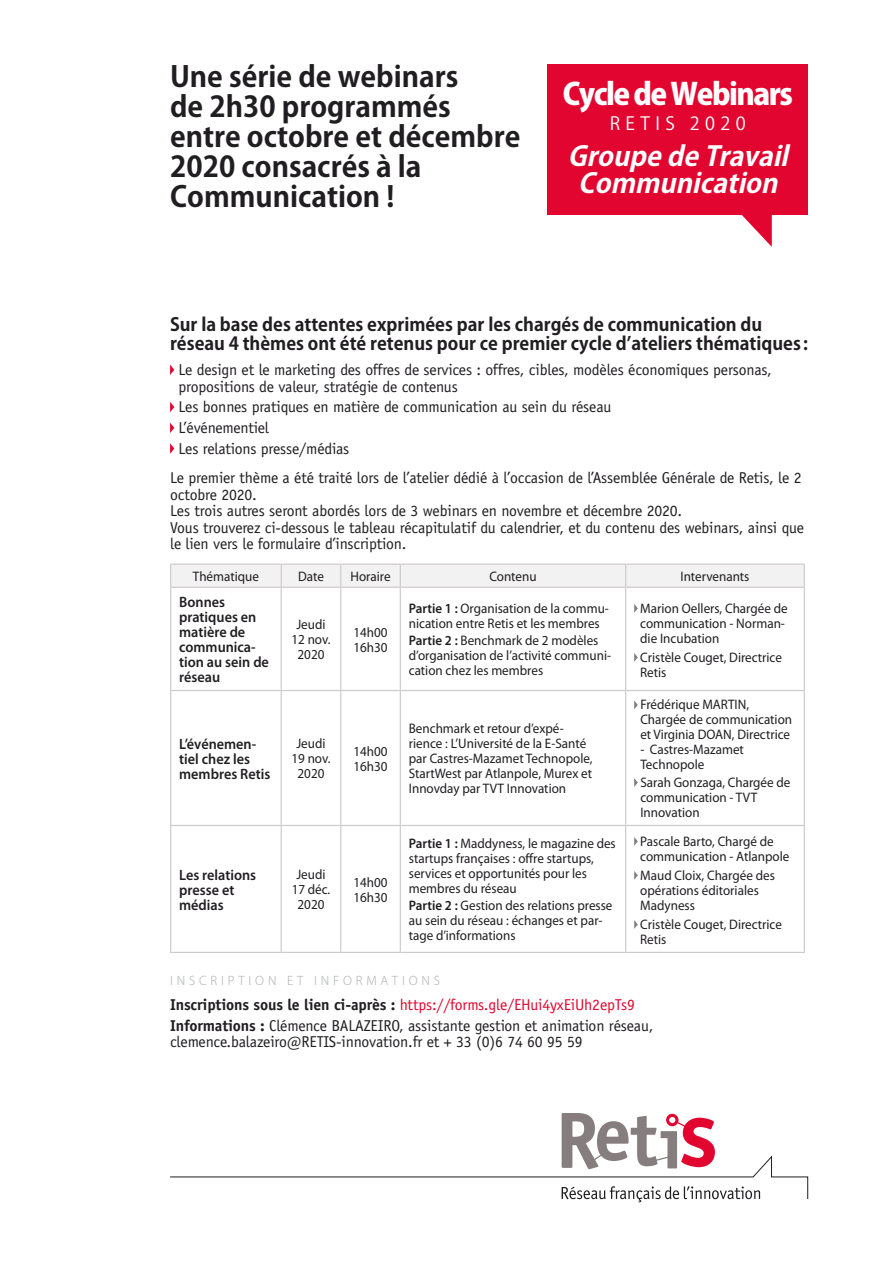
<style>
.page{position:relative;width:893px;height:1263px;background:#fff}
.page>*{position:absolute;margin:0;border:0;box-sizing:border-box;transform-origin:0 0}
.Titre_N2{font:800 30px "Koz Go Pro";letter-spacing:-.05em;color:#fff}
.Titre_N4{font:700 28.5px/30px "Koz Go Pro";color:#211e22}
.Titre_N2-2{font:italic 700 27px/27px "Koz Go Pro";color:#fff;text-align:center}
.Titre_N5_R1{font:700 18px/19.5px "Koz Go Pro";color:#211e22}
.Titre_N2-3{font:18px "Koz Go Pro";letter-spacing:.3em;color:#fff}
.Texte_R1{font:15.75px/16.5px "Officina Sans";letter-spacing:-.01em;color:#211e22}
.Texte{font:15.75px/16.5px "Officina Sans";letter-spacing:-.01em;color:#211e22}
.Texte_R3{font:15.75px/16.5px "Officina Sans";letter-spacing:-.01em;color:#211e22}
.Texte_R1-2{font:15.75px "Officina Sans";letter-spacing:-.01em;color:#e2052f}
.Texte_Bold{font:600 15px/15px "Myriad Pro";color:#211e22;scale:.95 1}
.Texte-2{font:13.8px/15px "Myriad Pro";color:#211e22;scale:.95 1}
.Titre_Formation{font:300 12px "Koz Go Pro";letter-spacing:.32em;color:#b3b4b6}
.s1{font-weight:600}
.s2{font-weight:700;color:#211e22}
.s3{font-weight:700}
</style>
<div class="page">
<svg style="left:170px;top:1113px;width:638px;height:89px"></svg>
<svg style="left:170px;top:365px;width:4px;height:10px"></svg>
<svg style="left:170px;top:402px;width:4px;height:10px"></svg>
<svg style="left:170px;top:423px;width:4px;height:10px"></svg>
<svg style="left:170px;top:443px;width:4px;height:11px"></svg>
<svg style="left:171px;top:588px;width:633px;height:364px"></svg>
<hr style="left:170px;top:563px;width:111px;height:2px;background:#cecaca">
<hr style="left:281px;top:563px;width:60px;height:2px;background:#cecaca">
<hr style="left:341px;top:563px;width:59px;height:2px;background:#cecaca">
<hr style="left:400px;top:563px;width:226px;height:2px;background:#cecaca">
<hr style="left:626px;top:563px;width:179px;height:2px;background:#cecaca">
<svg style="left:170px;top:564px;width:635px;height:23px"></svg>
<hr style="left:170px;top:587px;width:111px;height:1px;background:#cecaca">
<hr style="left:170px;top:588px;width:1px;height:102px;background:#cecaca">
<hr style="left:281px;top:587px;width:60px;height:1px;background:#cecaca">
<hr style="left:281px;top:588px;width:1px;height:102px;background:#cecaca">
<hr style="left:341px;top:587px;width:59px;height:1px;background:#cecaca">
<hr style="left:340px;top:588px;width:1px;height:102px;background:#cecaca">
<hr style="left:400px;top:587px;width:226px;height:1px;background:#cecaca">
<hr style="left:400px;top:588px;width:1px;height:102px;background:#cecaca">
<hr style="left:626px;top:587px;width:179px;height:1px;background:#cecaca">
<hr style="left:625px;top:588px;width:1px;height:102px;background:#cecaca">
<hr style="left:804px;top:588px;width:1px;height:102px;background:#cecaca">
<hr style="left:170px;top:690px;width:111px;height:1px;background:#cecaca">
<hr style="left:170px;top:691px;width:1px;height:134px;background:#cecaca">
<hr style="left:281px;top:690px;width:60px;height:1px;background:#cecaca">
<hr style="left:281px;top:691px;width:1px;height:134px;background:#cecaca">
<hr style="left:341px;top:690px;width:59px;height:1px;background:#cecaca">
<hr style="left:340px;top:691px;width:1px;height:134px;background:#cecaca">
<hr style="left:400px;top:690px;width:226px;height:1px;background:#cecaca">
<hr style="left:400px;top:691px;width:1px;height:134px;background:#cecaca">
<hr style="left:626px;top:690px;width:179px;height:1px;background:#cecaca">
<hr style="left:625px;top:691px;width:1px;height:134px;background:#cecaca">
<hr style="left:804px;top:691px;width:1px;height:134px;background:#cecaca">
<hr style="left:170px;top:825px;width:111px;height:1px;background:#cecaca">
<hr style="left:170px;top:826px;width:1px;height:126px;background:#cecaca">
<hr style="left:281px;top:825px;width:60px;height:1px;background:#cecaca">
<hr style="left:281px;top:826px;width:1px;height:126px;background:#cecaca">
<hr style="left:341px;top:825px;width:59px;height:1px;background:#cecaca">
<hr style="left:340px;top:826px;width:1px;height:126px;background:#cecaca">
<hr style="left:400px;top:825px;width:226px;height:1px;background:#cecaca">
<hr style="left:400px;top:826px;width:1px;height:126px;background:#cecaca">
<hr style="left:626px;top:825px;width:179px;height:1px;background:#cecaca">
<hr style="left:625px;top:826px;width:1px;height:126px;background:#cecaca">
<hr style="left:804px;top:826px;width:1px;height:126px;background:#cecaca">
<hr style="left:170px;top:952px;width:111px;height:1px;background:#cecaca">
<hr style="left:281px;top:952px;width:60px;height:1px;background:#cecaca">
<hr style="left:341px;top:952px;width:59px;height:1px;background:#cecaca">
<hr style="left:400px;top:952px;width:226px;height:1px;background:#cecaca">
<hr style="left:626px;top:952px;width:179px;height:1px;background:#cecaca">
<svg style="left:634px;top:604px;width:4px;height:9px"></svg>
<svg style="left:634px;top:653px;width:4px;height:9px"></svg>
<svg style="left:634px;top:700px;width:4px;height:9px"></svg>
<svg style="left:634px;top:778px;width:4px;height:9px"></svg>
<svg style="left:634px;top:837px;width:4px;height:9px"></svg>
<svg style="left:634px;top:871px;width:4px;height:9px"></svg>
<svg style="left:634px;top:920px;width:4px;height:9px"></svg>
<svg style="left:740px;top:214px;width:32px;height:33px"></svg>
<div style="left:548px;top:64px;width:260px;height:150px;background:#e2052f"></div>
<p class="Titre_N4" style="left:170px;top:63px;width:352px">Une série de webinars<br>de 2h30 programmés entre octobre et décembre<br>2020 consacrés à la<br>Communication !</p>
<p class="Titre_N2" style="left:563px;top:74px;width:232px">Cycle de Webinars</p>
<p class="Titre_N2-3" style="left:610px;top:112px;width:137px">RETIS 2020</p>
<p class="Titre_N2-2" style="left:568px;top:144px;width:230px">GroupedeTravail<br>Communication</p>
<p class="Titre_N5_R1" style="left:170px;top:315px;width:639px">Sur la base des attentes exprimées par les chargés de communication du réseau 4 thèmes ont été retenus pour ce premier cycle d’ateliers thématiques :</p>
<p class="Texte_R1" style="left:178px;top:361px;width:595px">Le design et le marketing des offres de services : offres, cibles, modèles économiques personas, propositions de valeur, stratégie de contenus</p>
<p class="Texte_R1" style="left:178px;top:399px;width:434px">Les bonnes pratiques en matière de communication au sein du réseau</p>
<p class="Texte_R1" style="left:178px;top:419px;width:92px">L’événementiel</p>
<p class="Texte_R1" style="left:178px;top:440px;width:172px">Les relations presse/médias</p>
<p class="Texte_R3" style="left:170px;top:469px;width:633px">Le premier thème a été traité lors de l’atelier dédié à l’occasion de l’Assemblée Générale de Retis, le 2 octobre 2020.</p>
<p class="Texte" style="left:170px;top:502px;width:514px">Les trois autres seront abordés lors de 3 webinars en novembre et décembre 2020.</p>
<p class="Texte" style="left:170px;top:519px;width:635px">Vous trouverez ci-dessous le tableau récapitulatif du calendrier, et du contenu des webinars, ainsi que le lien vers le formulaire d’inscription.</p>
<p class="Texte-2" style="left:193px;top:569px;width:71px">Thématique</p>
<p class="Texte-2" style="left:298px;top:569px;width:29px">Date</p>
<p class="Texte-2" style="left:350px;top:569px;width:44px">Horaire</p>
<p class="Texte-2" style="left:489px;top:569px;width:51px">Contenu</p>
<p class="Texte-2" style="left:680px;top:569px;width:74px">Intervenants</p>
<p class="Texte_Bold" style="left:179px;top:595px;width:96px">Bonnes pratiques en matière de communica&shy;tion au sein de réseau</p>
<p class="Texte-2" style="left:640px;top:601px;width:157px">Marion Oellers, Chargée de communication - Norman&shy;die Incubation</p>
<p class="Texte-2" style="left:640px;top:650px;width:151px">Cristèle Couget, Directrice<br>Retis</p>
<p class="Texte-2" style="left:409px;top:601px;width:212px"><span class="s1">Partie 1 :</span> Organisation de la commu&shy;nication entre Retis et les membres</p>
<p class="Texte-2" style="left:409px;top:633px;width:214px"><span class="s1">Partie 2 :</span> Benchmark de 2 modèles d’organisation de l’activité communi&shy;cation chez les membres</p>
<p class="Texte-2" style="left:291px;top:617px;width:43px;text-align:center">Jeudi<br>12 nov.<br>2020</p>
<p class="Texte-2" style="left:353px;top:625px;width:37px">14h00<br>16h30</p>
<p class="Texte_Bold" style="left:179px;top:736px;width:97px">L’événemen&shy;tiel chez les membres Retis</p>
<p class="Texte-2" style="left:291px;top:736px;width:43px;text-align:center">Jeudi<br>19 nov.<br>2020</p>
<p class="Texte-2" style="left:353px;top:744px;width:37px">14h00<br>16h30</p>
<p class="Texte_Bold" style="left:179px;top:867px;width:83px">Les relations presse et médias</p>
<p class="Texte-2" style="left:292px;top:867px;width:42px;text-align:center">Jeudi<br>17 déc.<br>2020</p>
<p class="Texte-2" style="left:353px;top:875px;width:37px">14h00<br>16h30</p>
<p class="Texte-2" style="left:409px;top:721px;width:195px">Benchmark et retour d’expé&shy;rience : L’Université de la E-Santé par Castres-Mazamet Technopole,<br>StartWest par Atlanpole, Murex et<br>Innovday par TVT Innovation</p>
<p class="Texte-2" style="left:409px;top:836px;width:219px"><span class="s1">Partie 1 :</span> Maddyness, le magazine des startups françaises : offre startups, services et opportunités pour les membres du réseau</p>
<p class="Texte-2" style="left:409px;top:898px;width:216px"><span class="s1">Partie 2 :</span> Gestion des relations presse au sein du réseau : échanges et par&shy;tage d’informations</p>
<p class="Texte-2" style="left:640px;top:697px;width:161px">Frédérique MARTIN,<br>Chargée de communication et Virginia DOAN, Directrice</p>
<p class="Texte-2" style="left:640px;top:742px;width:111px">- Castres-Mazamet<br>Technopole</p>
<p class="Texte-2" style="left:640px;top:775px;width:159px">Sarah Gonzaga, Chargée de communication - TVT<br>Innovation</p>
<p class="Texte-2" style="left:640px;top:834px;width:159px">Pascale Barto, Chargé de communication - Atlanpole</p>
<p class="Texte-2" style="left:640px;top:868px;width:143px">Maud Cloix, Chargée des opérations éditoriales<br>Madyness</p>
<p class="Texte-2" style="left:640px;top:917px;width:151px">Cristèle Couget, Directrice<br>Retis</p>
<p class="Titre_Formation" style="left:170px;top:972px;width:271px">INSCRIPTION ET INFORMATIONS</p>
<p class="Texte_R1-2" style="left:170px;top:995px;width:466px"><span class="s2">Inscriptions sous le lien ci-après :</span> https://forms.gle/EHui4yxEiUh2epTs9</p>
<p class="Texte_R1" style="left:170px;top:1017px;width:485px"><span class="s3">Informations :</span> Clémence BALAZEIRO, assistante gestion et animation réseau, clemence.balazeiro@RETIS-innovation.fr et + 33 (0)6 74 60 95 59</p>
</div>
